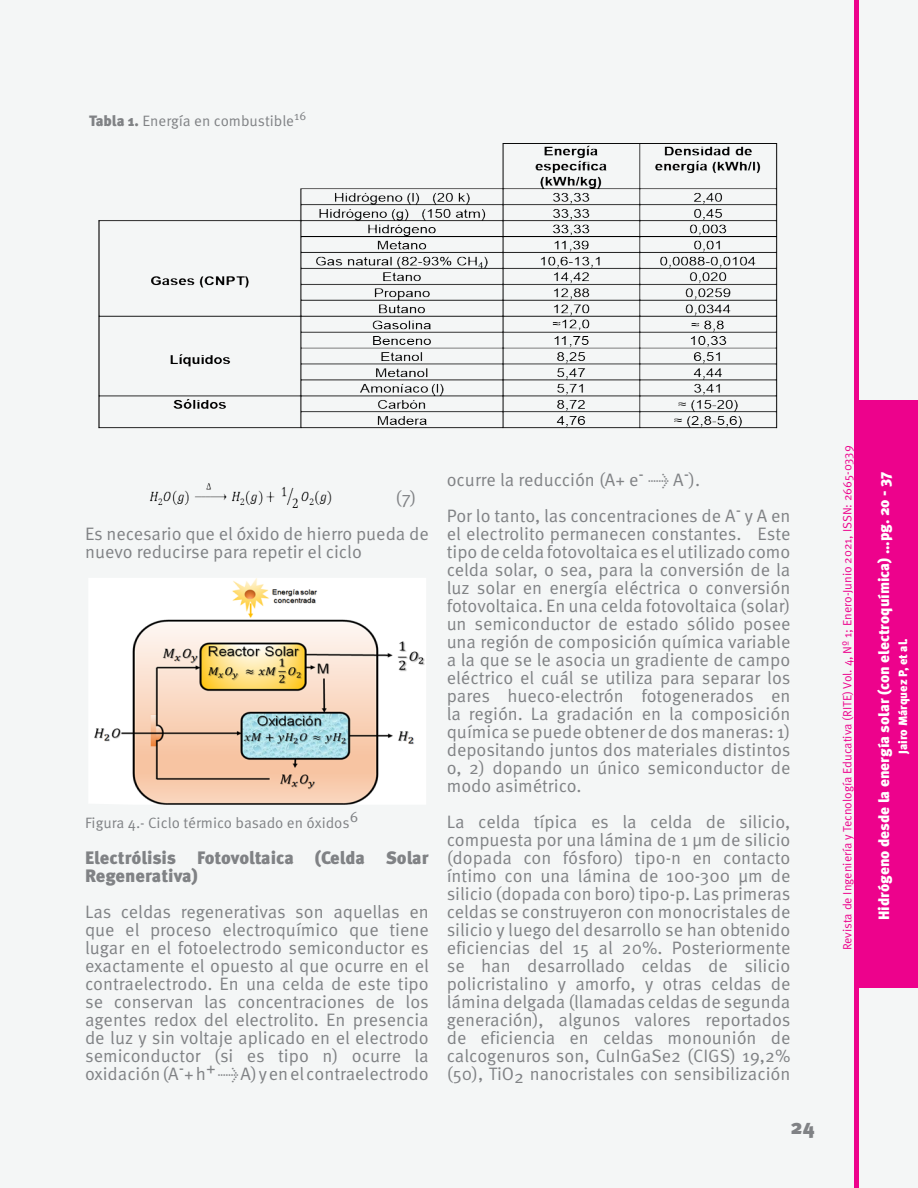
<style>
.page{position:relative;width:918px;height:1188px;background:#f4f6f6}
.page>*{position:absolute;margin:0;border:0;box-sizing:border-box;transform-origin:0 0}
.t1{font:900 21px "Meta Pro";color:#808285}
.txt{font:18px/18px "Meta Pro";color:#808285;text-align:justify}
.txt-2{font:900 18px/18px "Meta Pro";letter-spacing:-.005em;color:#808285}
.Pie_Imagen{font:15px "Meta Pro";color:#808285}
.t2{font:900 15px "Meta Pro";color:#fff}
.t3{font:12px "Meta Pro";color:#ed028c}
.t4{font:900 12px "Meta Pro";color:#fff}
.s1{font-weight:900}
</style>
<div class="page">
<div style="left:859px;top:400px;width:59px;height:588px;background:#ed028c"></div>
<div style="left:854px;top:0;width:5px;height:1188px;background:#ed028c"></div>
<img style="left:98px;top:143px;width:679px;height:286px">
<img style="left:149px;top:483px;width:183px;height:25px">
<img style="left:89px;top:578px;width:337px;height:227px">
<p class="Pie_Imagen" style="left:89px;top:111px;width:219px"><span class="s1">Tabla 1.</span> Energía en combustible<sup>16</sup></p>
<p class="txt" style="left:396px;top:489px;width:22px">(7)</p>
<p class="txt" style="left:85px;top:525px;width:345px">Es necesario que el óxido de hierro pueda de nuevo reducirse para repetir el ciclo</p>
<p class="Pie_Imagen" style="left:85px;top:813px;width:275px">Figura 4.- Ciclo térmico basado en óxidos6</p>
<p class="txt-2" style="left:85px;top:849px;width:345px">Electrólisis Fotovoltaica (Celda Solar<br>Regenerativa)</p>
<p class="txt" style="left:85px;top:903px;width:345px">Las celdas regenerativas son aquellas en que el proceso electroquímico que tiene lugar en el fotoelectrodo semiconductor es exactamente el opuesto al que ocurre en el contraelectrodo. En una celda de este tipo se conservan las concentraciones de los agentes redox del electrolito. En presencia de luz y sin voltaje aplicado en el electrodo semiconductor (si es tipo n) ocurre la oxidación (A-+ h+ → A) y en el contraelectrodo</p>
<p class="txt" style="left:447px;top:471px;width:255px">ocurre la reducción (A+ e- → A-).</p>
<p class="txt" style="left:447px;top:507px;width:345px">Por lo tanto, las concentraciones de A- y A en el electrolito permanecen constantes. Este tipo de celda fotovoltaica es el utilizado como celda solar, o sea, para la conversión de la luz solar en energía eléctrica o conversión fotovoltaica. En una celda fotovoltaica (solar) un semiconductor de estado sólido posee una región de composición química variable a la que se le asocia un gradiente de campo eléctrico el cuál se utiliza para separar los pares hueco-electrón fotogenerados en la región. La gradación en la composición química se puede obtener de dos maneras: 1) depositando juntos dos materiales distintos o, 2) dopando un único semiconductor de modo asimétrico.</p>
<p class="txt" style="left:447px;top:813px;width:345px">La celda típica es la celda de silicio, compuesta por una lámina de 1 μm de silicio (dopada con fósforo) tipo-n en contacto íntimo con una lámina de 100-300 μm de silicio (dopada con boro) tipo-p. Las primeras celdas se construyeron con monocristales de silicio y luego del desarrollo se han obtenido eficiencias del 15 al 20%. Posteriormente se han desarrollado celdas de silicio policristalino y amorfo, y otras celdas de lámina delgada (llamadas celdas de segunda generación), algunos valores reportados de eficiencia en celdas monounión de calcogenuros son, CuInGaSe2 (CIGS) 19,2% (50), TiO2 nanocristales con sensibilización</p>
<p class="t1" style="left:790px;top:1113px;width:26px">24</p>
<p class="t3" style="left:840px;top:950px;width:507px;rotate:-90deg">Revista de Ingeniería y Tecnología Educativa (RITE) Vol. 4, Nº 1; Enero-Junio 2021, ISSN: 2665-0339</p>
<p class="t2" style="left:875px;top:920px;width:450px;rotate:-90deg">Hidrógeno desde la energía solar (con electroquímica) ...pg. 20 - 37</p>
<p class="t4" style="left:895px;top:754px;width:117px;rotate:-90deg">Jairo Márquez P, et al.</p>
</div>
